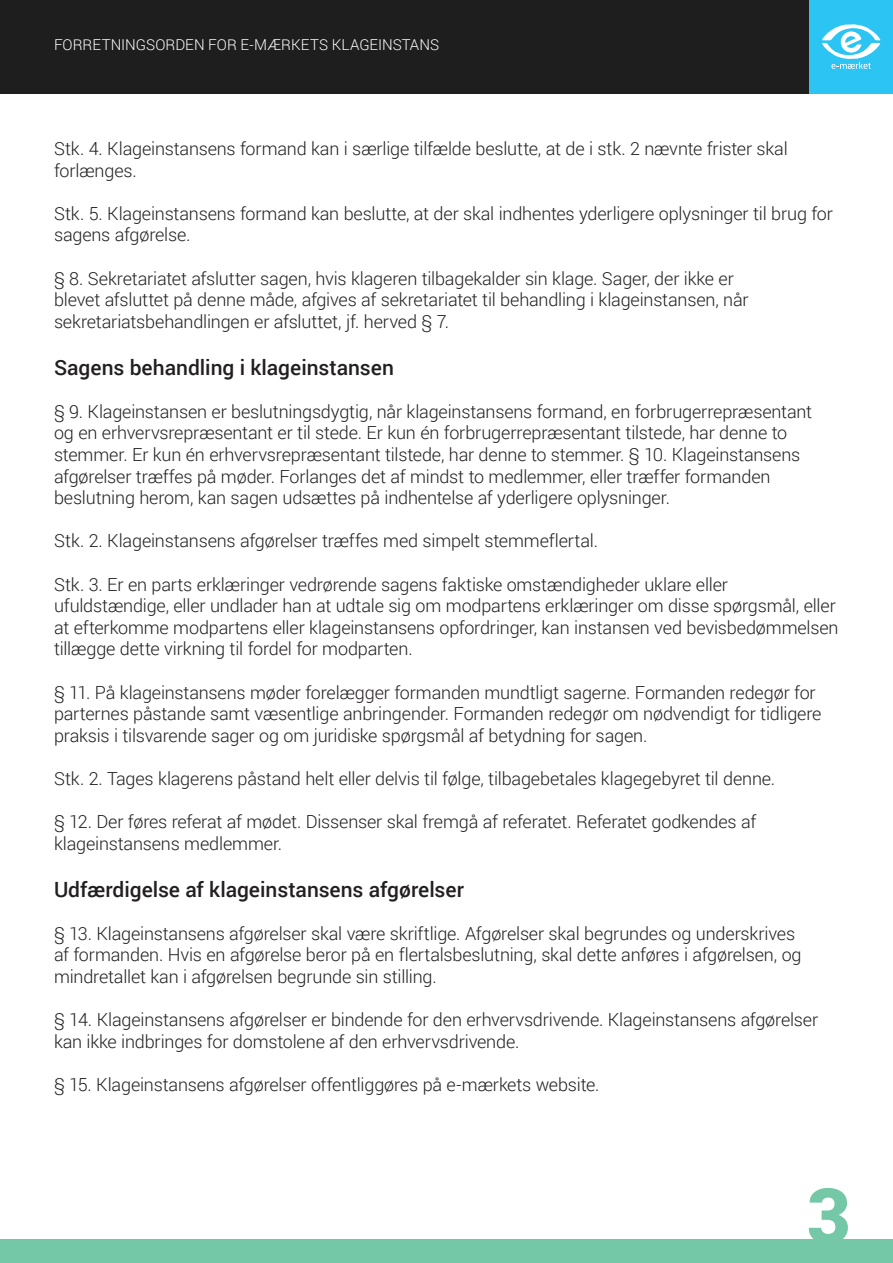
<style>
.page{position:relative;width:893px;height:1263px;background:#fff}
.page>*{position:absolute;margin:0;border:0;box-sizing:border-box;transform-origin:0 0}
.t1{font:900 76.05px "Roboto";color:#75c8a7}
.t2{font:500 21px "Roboto";color:#231f20}
.t3{font:300 18px/21.6px "Roboto";letter-spacing:-.01em;color:#231f20}
.t4{font:300 15px "Roboto";letter-spacing:.005em;color:#fff}
</style>
<div class="page">
<div style="left:0;top:1239px;width:893px;height:24px;background:#75c8a7"></div>
<div style="left:0;top:0;width:893px;height:94px;background:#1e1e1e"></div>
<div style="left:809px;top:0;width:84px;height:94px;background:#2bc4f3"></div>
<svg style="left:822px;top:24px;width:58px;height:45px"></svg>
<p class="t4" style="left:54px;top:34px;width:387px">FORRETNINGSORDEN FOR E-MÆRKETS KLAGEINSTANS</p>
<p class="t3" style="left:54px;top:137px;width:735px">Stk. 4. Klageinstansens formand kan i særlige tilfælde beslutte, at de i stk. 2 nævnte frister skal forlænges.</p>
<p class="t3" style="left:54px;top:202px;width:780px">Stk. 5. Klageinstansens formand kan beslutte, at der skal indhentes yderligere oplysninger til brug for sagens afgørelse.</p>
<p class="t3" style="left:54px;top:267px;width:696px">§ 8. Sekretariatet afslutter sagen, hvis klageren tilbagekalder sin klage. Sager, der ikke er blevet afsluttet på denne måde, afgives af sekretariatet til behandling i klageinstansen, når sekretariatsbehandlingen er afsluttet, jf. herved § 7.</p>
<p class="t2" style="left:54px;top:352px;width:341px">Sagens behandling i klageinstansen</p>
<p class="t3" style="left:54px;top:400px;width:760px">§ 9. Klageinstansen er beslutningsdygtig, når klageinstansens formand, en forbrugerrepræsentant og en erhvervsrepræsentant er til stede. Er kun én forbrugerrepræsentant tilstede, har denne to stemmer. Er kun én erhvervsrepræsentant tilstede, har denne to stemmer. § 10. Klageinstansens afgørelser træffes på møder. Forlanges det af mindst to medlemmer, eller træffer formanden beslutning herom, kan sagen udsættes på indhentelse af yderligere oplysninger.</p>
<p class="t3" style="left:54px;top:530px;width:546px">Stk. 2. Klageinstansens afgørelser træffes med simpelt stemmeflertal.</p>
<p class="t3" style="left:54px;top:573px;width:786px">Stk. 3. Er en parts erklæringer vedrørende sagens faktiske omstændigheder uklare eller ufuldstændige, eller undlader han at udtale sig om modpartens erklæringer om disse spørgsmål, eller at efterkomme modpartens eller klageinstansens opfordringer, kan instansen ved bevisbedømmelsen tillægge dette virkning til fordel for modparten.</p>
<p class="t3" style="left:54px;top:681px;width:769px">§ 11. På klageinstansens møder forelægger formanden mundtligt sagerne. Formanden redegør for parternes påstande samt væsentlige anbringender. Formanden redegør om nødvendigt for tidligere praksis i tilsvarende sager og om juridiske spørgsmål af betydning for sagen.</p>
<p class="t3" style="left:54px;top:767px;width:723px">Stk. 2. Tages klagerens påstand helt eller delvis til følge, tilbagebetales klagegebyret til denne.</p>
<p class="t3" style="left:54px;top:810px;width:704px">§ 12. Der føres referat af mødet. Dissenser skal fremgå af referatet. Referatet godkendes af klageinstansens medlemmer.</p>
<p class="t2" style="left:54px;top:874px;width:411px">Udfærdigelse af klageinstansens afgørelser</p>
<p class="t3" style="left:54px;top:922px;width:749px">§ 13. Klageinstansens afgørelser skal være skriftlige. Afgørelser skal begrundes og underskrives af formanden. Hvis en afgørelse beror på en flertalsbeslutning, skal dette anføres i afgørelsen, og mindretallet kan i afgørelsen begrunde sin stilling.</p>
<p class="t3" style="left:54px;top:1008px;width:766px">§ 14. Klageinstansens afgørelser er bindende for den erhvervsdrivende. Klageinstansens afgørelser kan ikke indbringes for domstolene af den erhvervsdrivende.</p>
<p class="t3" style="left:54px;top:1073px;width:547px">§ 15. Klageinstansens afgørelser offentliggøres på e-mærkets website.</p>
<h1 class="t1" style="left:807px;top:1162px;width:46px">3</h1>
</div>
